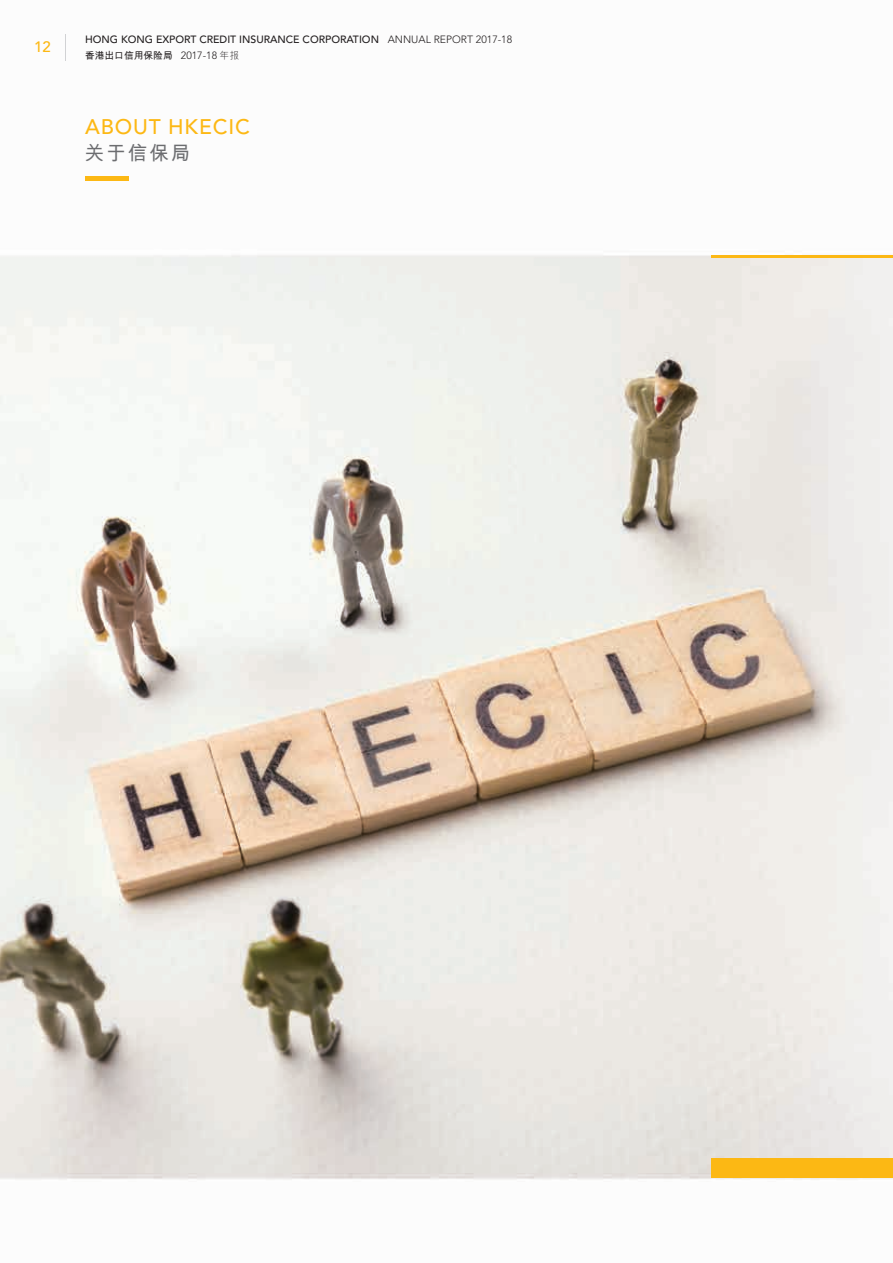
<style>
.page{position:relative;width:893px;height:1263px;background:#fff}
.page>*{position:absolute;margin:0;border:0;box-sizing:border-box;transform-origin:0 0}
.t1{font:500 21px "Avenir LT Std";letter-spacing:.04em;color:#fcb814}
.t2{font:700 19.5px "M Hei HKS";letter-spacing:.1em;color:#6c6d70}
.t3{font:500 15px "Avenir LT Std";color:#fcb814}
.t4{font:500 10.5px "Avenir LT Std";color:#231f20}
.t5{font:700 9.75px "M Hei HKS";color:#231f20}
.s1{font-weight:300}
.s2{font-family:"Avenir LT Std";font-weight:300;font-size:10.5px}
</style>
<div class="page">
<img style="left:0;top:60px;width:893px;height:1120px">
<hr style="left:85px;top:177px;width:43px;height:4px;background:#fcb814">
<svg style="left:65px;top:34px;width:1px;height:26px"></svg>
<hr style="left:711px;top:255px;width:182px;height:2px;background:#fcb814">
<div style="left:712px;top:1159px;width:181px;height:19px;background:#fcb814"></div>
<p class="t3" style="left:34px;top:38px;width:18px">12</p>
<p class="t4" style="left:85px;top:33px;width:429px">HONG KONG EXPORT CREDIT INSURANCE CORPORATION <span class="s1">ANNUAL REPORT 2017-18</span></p>
<p class="t5" style="left:85px;top:48px;width:156px">香港出口信用保險局 <span class="s2">2017-18</span> <span class="s1">年報</span></p>
<p class="t1" style="left:85px;top:115px;width:166px">ABOUT HKECIC</p>
<p class="t2" style="left:85px;top:139px;width:107px">關於信保局</p>
</div>
